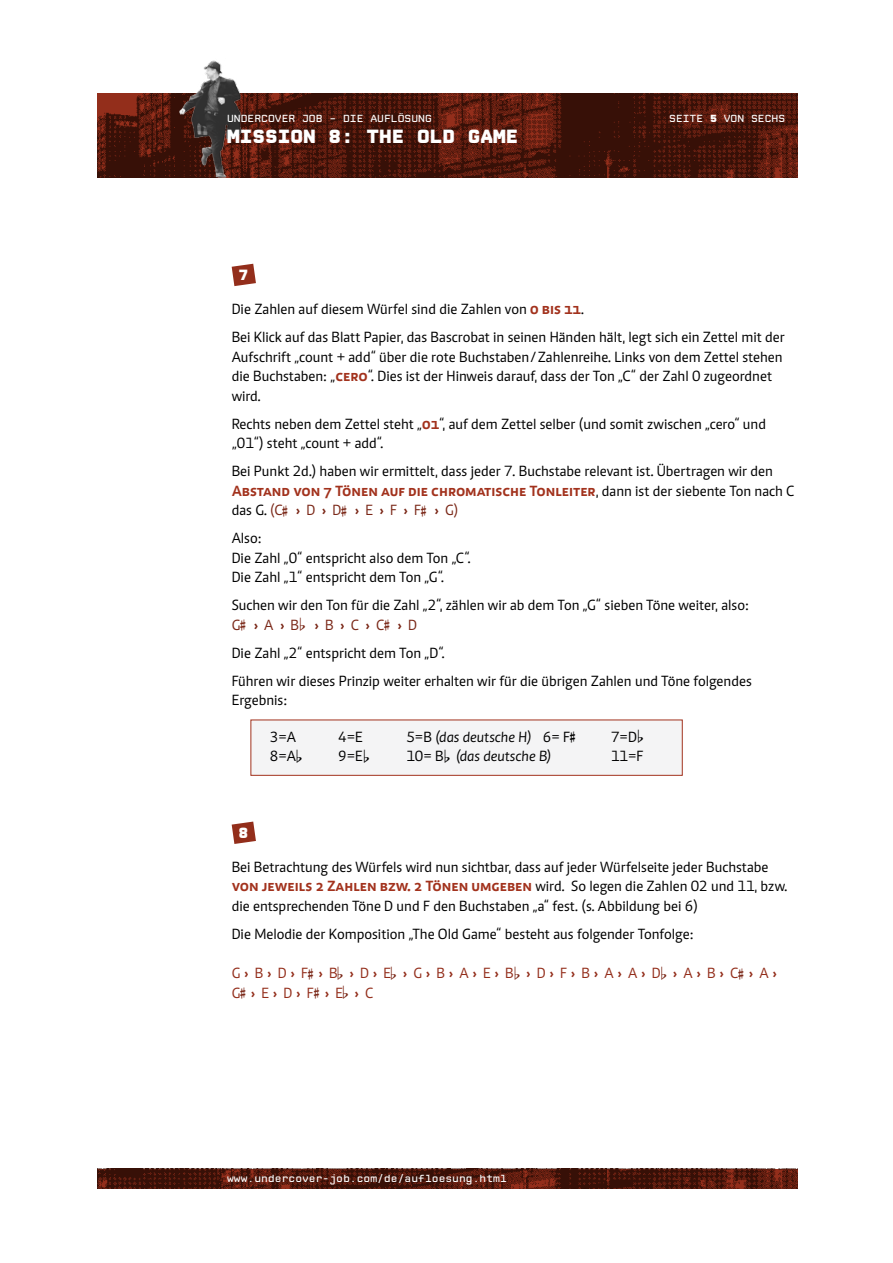
<style>
.page{position:relative;width:893px;height:1263px;background:#fff}
.page>*{position:absolute;margin:0;border:0;box-sizing:border-box;transform-origin:0 0}
.t1{font:900 19.5px "CP Mono v 07";color:#fff}
.t2{font:15.15px/19.5px "Caput";color:#000}
.t3{font:700 15.15px "Caput Smallcaps";color:#a2321d}
.t4{font:15.15px/19.5px "Caput";color:#932e1b}
.t5{font:italic 15.15px "Caput";color:#000}
.t6{font:900 15.15px "CP Mono v 07";color:#fff}
.t7{font:10.5px "CP Mono v 07 Plain";color:#fff}
.s1{font-family:"CP Mono v 07";font-weight:900}
.s2{font-family:"Caput Smallcaps";font-weight:700;color:#a2321d}
.s3{font-family:"Caput";font-weight:400;color:#000}
.s4{color:#7a2717}
.s5{font-family:"Musi Sync";font-size:27.15px;color:#7a2717}
.s6{font-weight:700;color:#7a2717}
.s7{font-family:"Musi Sync";font-size:31.5px;color:#7a2717}
.s8{font-style:normal}
.s9{font-family:"Musi Sync";font-style:normal;font-size:27.15px}
.s10{font-family:"Musi Sync";font-size:31.5px}
.s11{font-family:"Musi Sync";font-style:normal;font-size:31.5px}
.s12{font-weight:700}
</style>
<div class="page">
<img style="left:98px;top:1169px;width:700px;height:19px">
<img style="left:321px;top:93px;width:477px;height:84px">
<img style="left:97px;top:60px;width:224px;height:117px">
<div style="left:251px;top:720px;width:431px;height:55px;background:#f4f4f5"></div>
<svg style="left:232px;top:264px;width:24px;height:22px"></svg>
<svg style="left:232px;top:821px;width:24px;height:23px"></svg>
<p class="t7" style="left:227px;top:113px;width:206px">Undercover JoB – Die Auflösung</p>
<p class="t7" style="left:669px;top:113px;width:116px">Seite <span class="s1">5</span> von s echs</p>
<p class="t1" style="left:227px;top:124px;width:293px">MISSION 8: THE OLD GAME</p>
<p class="t6" style="left:238px;top:266px;width:11px">7</p>
<p class="t2" style="left:232px;top:295px;width:555px;line-height:28px">Die Zahlen auf diesem Würfel sind die Zahlen von <span class="s2">0 bis 11</span>.<br>Bei Klick auf das Blatt Papier, das Bascrobat in seinen Händen hält, legt sich ein Zettel mit der</p>
<p class="t2" style="left:232px;top:347px;width:552px">Aufschrift „count + add“ über die rote Buchstaben/Zahlenreihe. Links von dem Zettel stehen die Buchstaben: „<span class="s2">cero</span>“. Dies ist der Hinweis darauf, dass der Ton „C“ der Zahl 0 zugeordnet wird.</p>
<p class="t2" style="left:232px;top:414px;width:536px">Rechts neben dem Zettel steht „<span class="s2">01</span>“, auf dem Zettel selber (und somit zwischen „cero“ und „01“) steht „count + add“.</p>
<p class="t2" style="left:232px;top:461px;width:543px">Bei Punkt 2d.) haben wir ermittelt, dass jeder 7. Buchstabe relevant ist. Übertragen wir den</p>
<p class="t3" style="left:232px;top:481px;width:564px">Abstand von 7 Tönen auf die chromatische Tonleiter<span class="s3">, dann ist der siebente Ton nach C</span></p>
<p class="t2" style="left:232px;top:496px;width:228px;line-height:28px">das G. <span class="s4">(C</span><span class="s5">B</span> <span class="s6">›</span> <span class="s4">D</span> <span class="s6">›</span> <span class="s4">D</span><span class="s5">B</span> <span class="s6">›</span> <span class="s4">E</span> <span class="s6">›</span> <span class="s4">F</span> <span class="s6">›</span> <span class="s4">F</span><span class="s5">B</span> <span class="s6">›</span> <span class="s4">G)<br></span>Also:</p>
<p class="t2" style="left:232px;top:548px;width:240px">Die Zahl „0“ entspricht also dem Ton „C“.<br>Die Zahl „1“ entspricht dem Ton „G“.</p>
<p class="t2" style="left:232px;top:595px;width:519px">Suchen wir den Ton für die Zahl „2“, zählen wir ab dem Ton „G“ sieben Töne weiter, also:<br><span class="s4">G</span><span class="s5">B</span><span class="s6">›</span> <span class="s4">A</span><span class="s6">›</span> <span class="s4">B</span><span class="s7">b</span><span class="s6">›</span> <span class="s4">B</span><span class="s6">›</span> <span class="s4">C</span><span class="s6">›</span> <span class="s4">C</span><span class="s5">B</span><span class="s6">›</span> <span class="s4">D</span></p>
<p class="t2" style="left:232px;top:639px;width:522px;line-height:28px">Die Zahl „2“ entspricht dem Ton „D“.<br>Führen wir dieses Prinzip weiter erhalten wir für die übrigen Zahlen und Töne folgendes</p>
<p class="t2" style="left:232px;top:690px;width:57px">Ergebnis:</p>
<p class="t2" style="left:270px;top:727px;width:28px">3=A</p>
<p class="t2" style="left:338px;top:727px;width:26px">4=E</p>
<p class="t5" style="left:406px;top:728px;width:172px"><span class="s8">5=B</span> (das deutsche H) <span class="s8">6= F</span><span class="s9">B</span></p>
<p class="t2" style="left:611px;top:727px;width:36px">7=D<span class="s10">b</span></p>
<p class="t5" style="left:270px;top:748px;width:283px"><span class="s8">8=A</span><span class="s11">b</span> <span class="s8">9=E</span> <span class="s11">b</span> <span class="s8">10= B</span><span class="s11">b</span> (das deutsche B)</p>
<p class="t2" style="left:611px;top:746px;width:34px">11=F</p>
<p class="t6" style="left:238px;top:823px;width:11px">8</p>
<p class="t2" style="left:232px;top:857px;width:538px">Bei Betrachtung des Würfels wird nun sichtbar, dass auf jeder Würfelseite jeder Buchstabe</p>
<p class="t3" style="left:232px;top:877px;width:557px">von jeweils 2 Zahlen bzw. 2 Tönen umgeben <span class="s3">wird. So legen die Zahlen 02 und 11, bzw.</span></p>
<p class="t2" style="left:232px;top:892px;width:468px;line-height:28px">die entsprechenden Töne D und F den Buchstaben „a“ fest. (s. Abbildung bei 6)<br>Die Melodie der Komposition „The Old Game“ besteht aus folgender Tonfolge:</p>
<p class="t4" style="left:232px;top:963px;width:547px">G <span class="s12">›</span> B <span class="s12">›</span> D <span class="s12">›</span> F<span class="s5">B</span><span class="s12">›</span> B<span class="s7">b</span><span class="s12">›</span> D <span class="s12">›</span> E<span class="s7">b</span><span class="s12">›</span> G <span class="s12">›</span> B <span class="s12">›</span> A <span class="s12">›</span> E <span class="s12">›</span> B<span class="s7">b</span><span class="s12">›</span> D <span class="s12">›</span> F <span class="s12">›</span> B <span class="s12">›</span> A <span class="s12">›</span> A <span class="s12">›</span> D<span class="s7">b</span><span class="s12">›</span> A <span class="s12">›</span> B <span class="s12">›</span> C<span class="s5">B</span><span class="s12">›</span> A <span class="s12">›<br></span>G<span class="s5">B</span><span class="s12">›</span> E <span class="s12">›</span> D <span class="s12">›</span> F<span class="s5">B</span><span class="s12">›</span> E<span class="s7">b</span><span class="s12">›</span> C</p>
<p class="t7" style="left:227px;top:1172px;width:281px">www.undercover-job.com/de/aufloesung.html</p>
</div>
